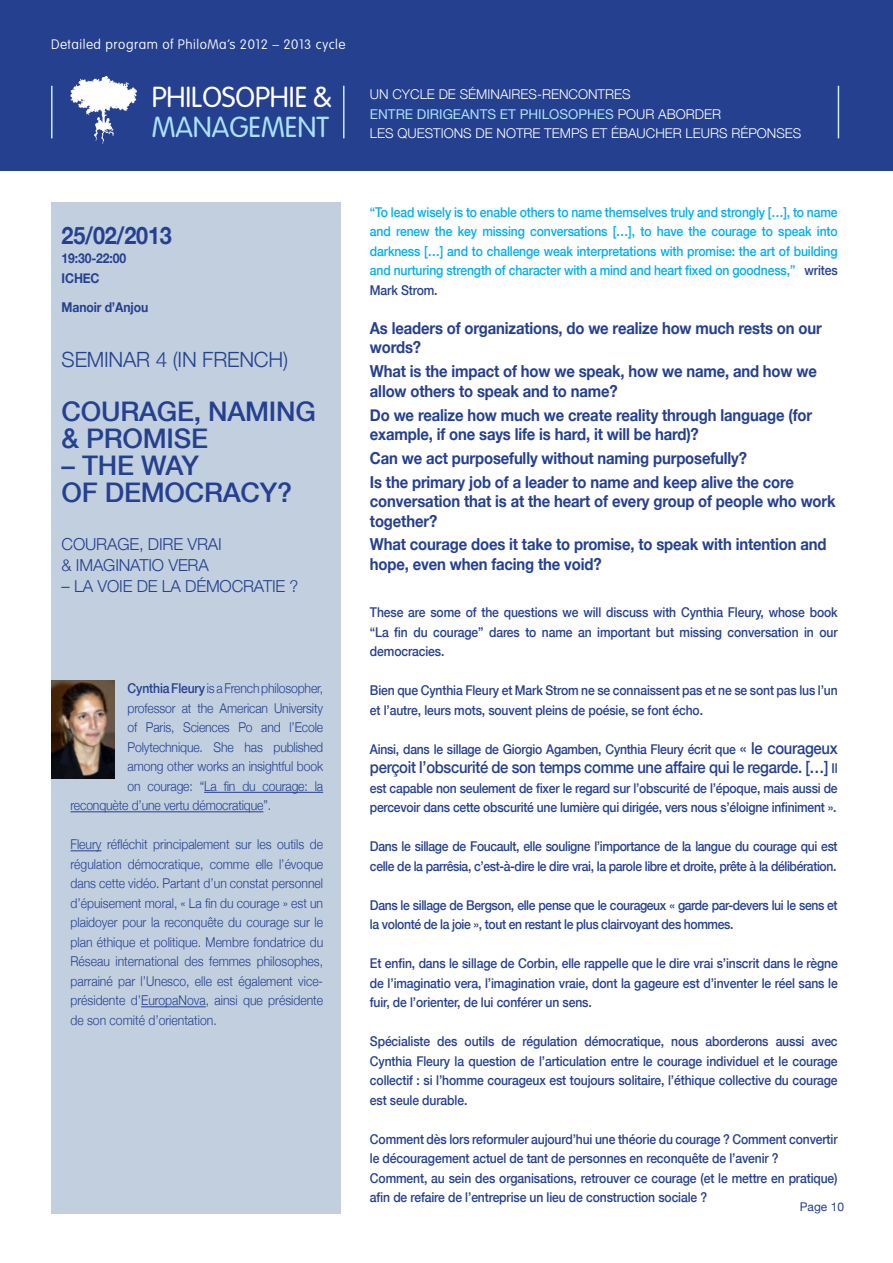
<style>
.page{position:relative;width:893px;height:1263px;background:#fff}
.page>*{position:absolute;margin:0;border:0;box-sizing:border-box;transform-origin:0 0}
.t1{font:300 28.5px "VAG Rounded Std";color:#fff}
.t2{font:300 28.5px "VAG Rounded Std";color:#abe1fa}
.t3{font:500 27px/27px "Helvetica Neue";letter-spacing:-.01em;color:#25408f}
.t4{font:700 24px "Helvetica Neue";letter-spacing:-.01em;color:#25408f;scale:.9 1}
.t5{font:300 21px "Helvetica Neue";letter-spacing:-.01em;color:#25408f}
.t6{font:700 16.5px/19.5px "Helvetica Neue";letter-spacing:-.01em;color:#25408f;scale:.9 1}
.t7{font:500 16.5px "Helvetica Neue";letter-spacing:-.02em;color:#25408f;scale:.9 1}
.t8{font:300 16.5px/21px "Helvetica Neue";letter-spacing:-.01em;color:#25408f}
.t9{font:500 13.5px/19.5px "Helvetica Neue";letter-spacing:-.01em;color:#25408f;text-align:justify;scale:.9 1}
.t10{font:300 13.5px/19.5px "Helvetica Neue";color:#25408f;text-align:justify;scale:.9 1}
.t11{font:500 13.5px/19.5px "Helvetica Neue";letter-spacing:-.01em;color:#00aeef;text-align:justify;scale:.9 1}
.t12{font:500 13.5px/19.5px "Helvetica Neue";letter-spacing:-.03em;color:#25408f;scale:.9 1}
.t13{font:300 13.5px/19.5px "Helvetica Neue";color:#fff}
.t14{font:100 13.5px "VAG Rounded Std";letter-spacing:.04em;color:#fff}
.t15{font:700 13.5px/19.5px "Helvetica Neue";letter-spacing:-.01em;color:#25408f;scale:.9 1}
.t16{font:12px "Helvetica Neue";color:#25408f}
.s1{font-weight:400;color:#abe1fa}
.s2{font-weight:500}
.s3{color:#25408f}
.s4{font-size:16.5px}
.s5{font-size:13.5px}
</style>
<div class="page">
<div style="left:51px;top:203px;width:289px;height:1011px;background:#c1cfdf"></div>
<div style="left:0;top:0;width:893px;height:170px;background:#25408f"></div>
<img style="left:70px;top:75px;width:67px;height:69px">
<hr style="left:343px;top:86px;width:1px;height:52px;background:#d0ecf1">
<hr style="left:838px;top:86px;width:1px;height:52px;background:#d0ecf1">
<hr style="left:51px;top:86px;width:2px;height:52px;background:#d0ecf1">
<img style="left:51px;top:680px;width:64px;height:98px">
<hr style="left:204px;top:792px;width:119px;height:1px;background:#25408f">
<hr style="left:70px;top:811px;width:193px;height:1px;background:#25408f">
<hr style="left:70px;top:850px;width:32px;height:1px;background:#25408f">
<hr style="left:141px;top:1006px;width:65px;height:1px;background:#25408f">
<p class="t14" style="left:51px;top:36px;width:296px">Detailed program of PhiloMa’s 2012 – 2013 cycle</p>
<h1 class="t1" style="left:152px;top:81px;width:182px">PHILOSOPHIE &amp;</h1>
<h1 class="t2" style="left:152px;top:111px;width:179px">MANAGEMENT</h1>
<p class="t13" style="left:370px;top:84px;width:433px">Un cycle de séminaires-rencontres<br><span class="s1">ENTRE DIRIGEANTS ET PHILOSOPHES</span> pour aborder<br>les questions de notre temps et ébaucher leurs réponses</p>
<h3 class="t4" style="left:62px;top:220px;width:124px">25/02/2013</h3>
<p class="t15" style="left:62px;top:248px;width:73px">19:30-22:00<br>ICH EC</p>
<p class="t15" style="left:62px;top:297px;width:98px">Manoir d’Anjou</p>
<h3 class="t5" style="left:62px;top:347px;width:228px">Seminar 4 (in French)</h3>
<h2 class="t3" style="left:62px;top:398px;width:256px">Courage, naming &amp; promise</h2>
<h2 class="t3" style="left:62px;top:452px;width:232px">– the way<br>of democracy?</h2>
<p class="t8" style="left:62px;top:534px;width:162px">Courage, dire vrai &amp; imaginatio vera</p>
<p class="t8" style="left:62px;top:576px;width:238px">– la voie de la démocratie ?</p>
<p class="t10" style="left:128px;top:679px;width:219px"><span class="s2">Cynthia Fleury</span> is a French philosopher,</p>
<p class="t10" style="left:128px;top:698px;width:219px">professor at the American University</p>
<p class="t10" style="left:128px;top:718px;width:219px">of Paris, Sciences Po and l’Ecole</p>
<p class="t10" style="left:128px;top:737px;width:219px">Polytechnique. She has published</p>
<p class="t10" style="left:128px;top:757px;width:219px">among other works an insightful book</p>
<p class="t10" style="left:128px;top:776px;width:219px">on courage: “La fin du courage: la</p>
<p class="t10" style="left:70px;top:796px;width:224px">reconquète d’une vertu démocratique”.</p>
<p class="t10" style="left:70px;top:835px;width:282px">Fleury réfléchit principalement sur les outils de régulation démocratique, comme elle l’évoque dans cette vidéo. Partant d’un constat personnel d’épuisement moral, « La fin du courage » est un plaidoyer pour la reconquête du courage sur le plan éthique et politique. Membre fondatrice du Réseau international des femmes philosophes, parrainé par l’Unesco, elle est également vice&shy;présidente d’EuropaNova, ainsi que présidente de son comité d’orientation.</p>
<p class="t11" style="left:370px;top:202px;width:521px">“To lead wisely is to enable others to name themselves truly and strongly […], to name and renew the key missing conversations […], to have the courage to speak into darkness […] and to challenge weak interpretations with promise: the art of building and nurturing strength of character with a mind and heart fixed on goodness,” <span class="s3">writes Mark Strom.</span></p>
<p class="t6" style="left:370px;top:318px;width:504px">As leaders of organizations, do we realize how much rests on our words?</p>
<p class="t6" style="left:370px;top:361px;width:498px">What is the impact of how we speak, how we name, and how we allow others to speak and to name?</p>
<p class="t6" style="left:370px;top:404px;width:493px">Do we realize how much we create reality through language (for example, if one says life is hard, it will be hard)?</p>
<p class="t6" style="left:370px;top:446px;width:473px;line-height:23.7px">Can we act purposefully without naming purposefully?<br>Is the primary job of a leader to name and keep alive the core</p>
<p class="t6" style="left:370px;top:491px;width:519px">conversation that is at the heart of every group of people who work together?</p>
<p class="t6" style="left:370px;top:534px;width:509px">What courage does it take to promise, to speak with intention and hope, even when facing the void?</p>
<p class="t9" style="left:370px;top:603px;width:521px">These are some of the questions we will discuss with Cynthia Fleury, whose book “La fin du courage” dares to name an important but missing conversation in our democracies.</p>
<p class="t9" style="left:370px;top:680px;width:521px">Bien que Cynthia Fleury et Mark Strom ne se connaissent pas et ne se sont pas lus l’un et l’autre, leurs mots, souvent pleins de poésie, se font écho.</p>
<p class="t9" style="left:370px;top:739px;width:521px">Ainsi, dans le sillage de Giorgio Agamben, Cynthia Fleury écrit que <span class="s4">« le courageux</span></p>
<p class="t7" style="left:370px;top:757px;width:521px">perçoit l’obscurité de son temps comme une affaire qui le regarde. […] <span class="s5">Il</span></p>
<p class="t9" style="left:370px;top:778px;width:521px">est capable non seulement de fixer le regard sur l’obscurité de l’époque, mais aussi de percevoir dans cette obscurité une lumière qui dirigée, vers nous s’éloigne infiniment ».</p>
<p class="t12" style="left:370px;top:836px;width:521px">Dans le sillage de Foucault, elle souligne l’importance de la langue du courage qui est celle de la parrêsia, c’est-à-dire le dire vrai, la parole libre et droite, prête à la délibération.</p>
<p class="t12" style="left:370px;top:895px;width:521px">Dans le sillage de Bergson, elle pense que le courageux « garde par-devers lui le sens et la volonté de la joie », tout en restant le plus clairvoyant des hommes.</p>
<p class="t9" style="left:370px;top:953px;width:521px">Et enfin, dans le sillage de Corbin, elle rappelle que le dire vrai s’inscrit dans le règne de l’imaginatio vera, l’imagination vraie, dont la gageure est d’inventer le réel sans le fuir, de l’orienter, de lui conférer un sens.</p>
<p class="t9" style="left:370px;top:1031px;width:521px">Spécialiste des outils de régulation démocratique, nous aborderons aussi avec Cynthia Fleury la question de l’articulation entre le courage individuel et le courage collectif : si l’homme courageux est toujours solitaire, l’éthique collective du courage est seule durable.</p>
<p class="t9" style="left:370px;top:1129px;width:521px;text-align:left">Comment dès lors reformuler aujourd’hui une théorie du courage ? Comment convertir le découragement actuel de tant de personnes en reconquête de l’avenir ?<br>Comment, au sein des organisations, retrouver ce courage (et le mettre en pratique) afin de refaire de l’entreprise un lieu de construction sociale ?</p>
<p class="t16" style="left:800px;top:1199px;width:46px">PAGE 10</p>
</div>
